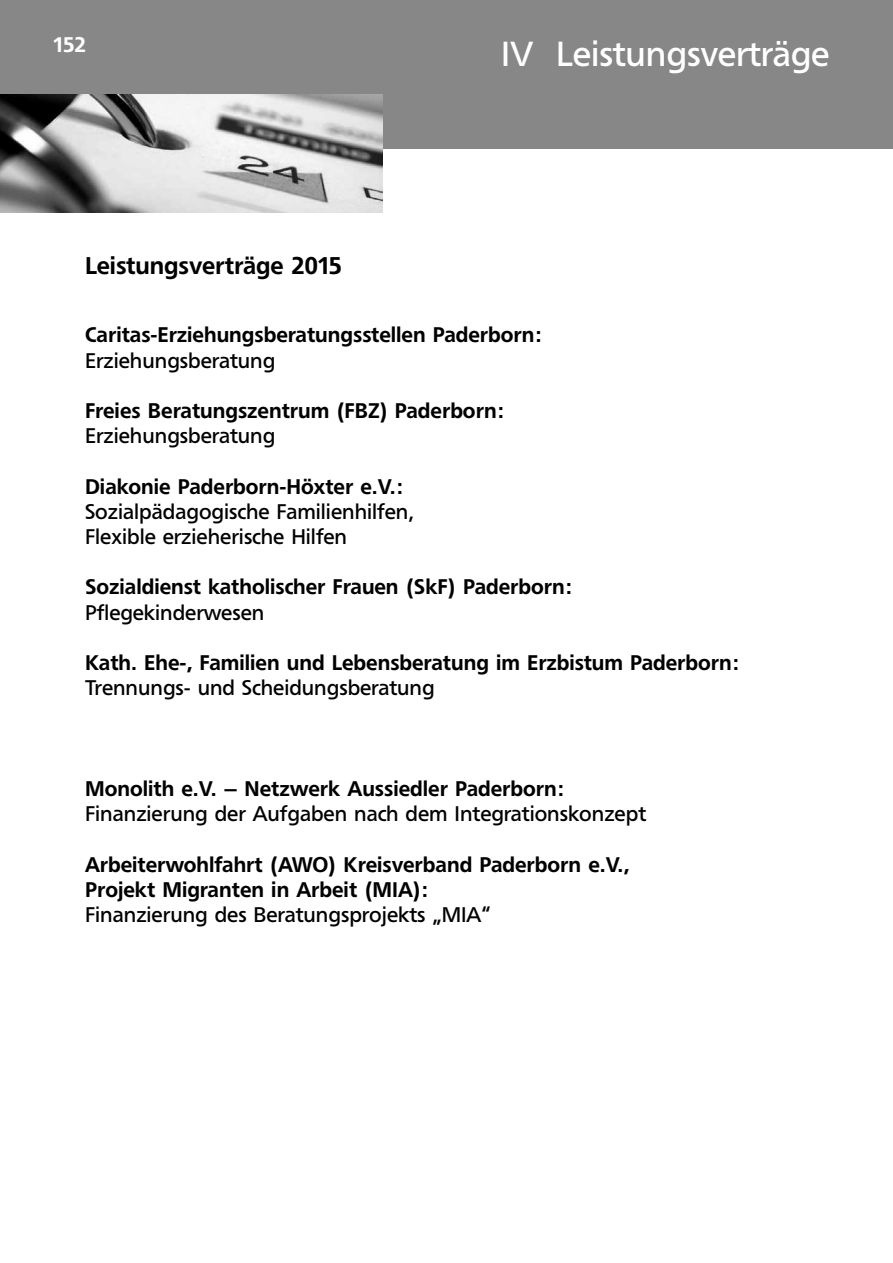
<style>
.page{position:relative;width:893px;height:1263px;background:#fff}
.page>*{position:absolute;margin:0;border:0;box-sizing:border-box;transform-origin:0 0}
.t1{font:34.5px "Freeborn SB";color:#fff}
.t2{font:500 24px "Freeborn SB";color:#000}
.t3{font:500 21px/25.2px "Freeborn SB";color:#000}
.t4{font:21px/25.2px "Freeborn SB";color:#000}
.t5{font:500 21px "Freeborn SB";color:#fff}
</style>
<div class="page">
<div style="left:0;top:0;width:893px;height:149px;background:#878787"></div>
<img style="left:0;top:94px;width:383px;height:119px">
<p class="t5" style="left:53px;top:33px;width:34px">152</p>
<p class="t2" style="left:85px;top:252px;width:258px">Leistungsverträge 2015</p>
<h1 class="t1" style="left:501px;top:35px;width:330px">IV Leistungsverträge</h1>
<p class="t3" style="left:85px;top:322px;width:459px">Caritas-Erziehungsberatungsstellen Paderborn:</p>
<p class="t4" style="left:85px;top:348px;width:192px">Erziehungsberatung</p>
<p class="t3" style="left:85px;top:398px;width:421px">Freies Beratungszentrum (FBZ) Paderborn:</p>
<p class="t4" style="left:85px;top:423px;width:192px">Erziehungsberatung</p>
<p class="t3" style="left:85px;top:473px;width:320px">Diakonie Paderborn-Höxter e.V.:</p>
<p class="t4" style="left:85px;top:499px;width:331px">Sozialpädagogische Familienhilfen,<br>Flexible erzieherische Hilfen</p>
<p class="t3" style="left:85px;top:574px;width:489px">Sozialdienst katholischer Frauen (SkF) Paderborn:</p>
<p class="t4" style="left:85px;top:600px;width:181px">Pflegekinderwesen</p>
<p class="t3" style="left:85px;top:650px;width:656px">Kath. Ehe-, Familien und Lebensberatung im Erzbistum Paderborn:</p>
<p class="t4" style="left:85px;top:675px;width:351px">Trennungs- und Scheidungsberatung</p>
<p class="t3" style="left:85px;top:776px;width:481px">Monolith e.V. – Netzwerk Aussiedler Paderborn:</p>
<p class="t4" style="left:85px;top:801px;width:563px">Finanzierung der Aufgaben nach dem Integrationskonzept</p>
<p class="t3" style="left:85px;top:851px;width:546px">Arbeiterwohlfahrt (AWO) Kreisverband Paderborn e.V.,<br>Projekt Migranten in Arbeit (MIA):</p>
<p class="t4" style="left:85px;top:902px;width:407px">Finanzierung des Beratungsprojekts „MIA“</p>
</div>
